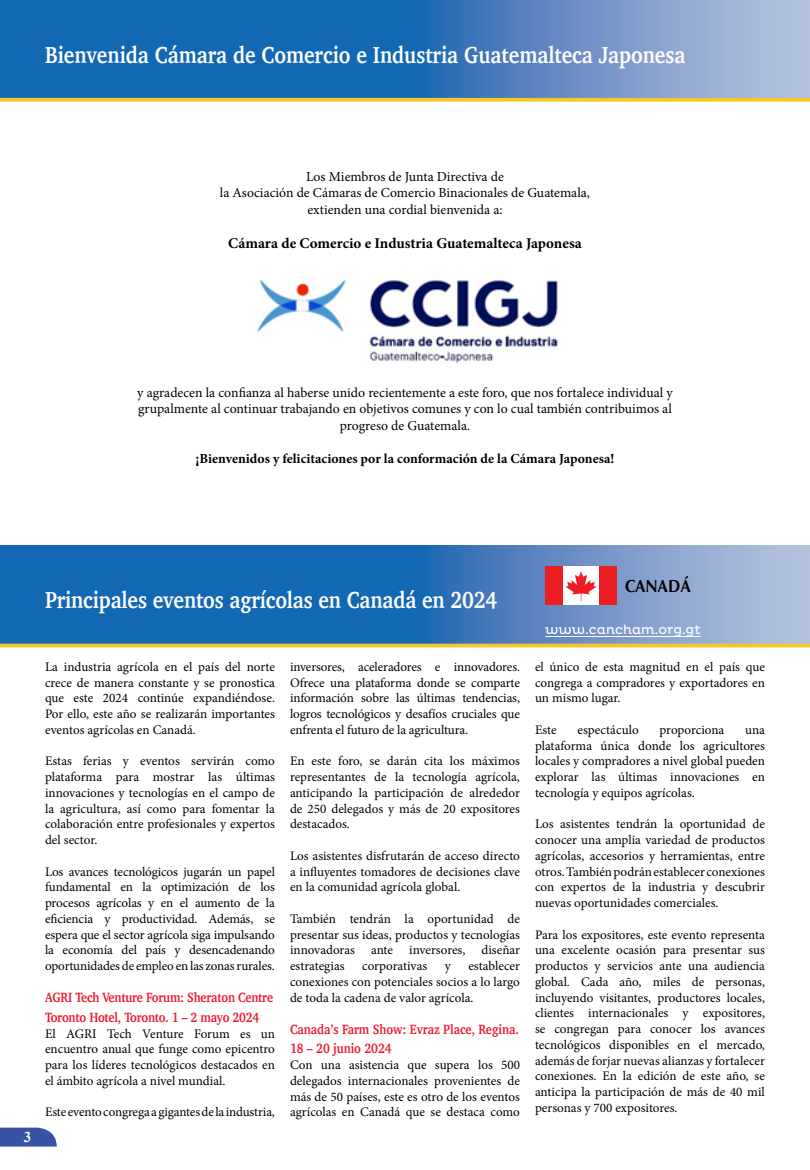
<style>
.page{position:relative;width:810px;height:1170px;background:#fff}
.page>*{position:absolute;margin:0;border:0;box-sizing:border-box;transform-origin:0 0}
.t1{font:700 23.75px "Charter";color:#fff;scale:.85 1}
.t2{font:700 17.5px "Optima";color:#000;scale:.9 1}
.t3{font:700 15px "Minion Pro";color:#000}
.t4{font:700 15px "Times New Roman";color:#fff}
.t5{font:13.75px/16.5px "Minion Pro";color:#000;text-align:center}
.t6{font:700 13.75px/19.5px "Charter";letter-spacing:-.015em;color:#ed1b2f;scale:.85 1}
.t7{font:700 13.75px "Minion Pro";color:#000}
.t8{font:13.12px/15.8px "Minion Pro";color:#000;text-align:justify}
.t9{font:13.12px "Pluto";color:#fff}
</style>
<div class="page">
<svg style="left:0;top:1128px;width:57px;height:19px"></svg>
<svg style="left:0;top:546px;width:810px;height:98px;background:#407ebc"></svg>
<svg style="left:0;top:0;width:810px;height:98px;background:#417ebd"></svg>
<svg style="left:0;top:98px;width:810px;height:4px;background:#f5cc3b"></svg>
<hr style="left:0;top:644px;width:810px;height:3px;background:#f5c829">
<div style="left:599px;top:567px;width:17px;height:38px;background:#ed1d24"></div>
<div style="left:561px;top:567px;width:38px;height:38px;background:#fff"></div>
<svg style="left:566px;top:571px;width:30px;height:30px"></svg>
<div style="left:545px;top:567px;width:18px;height:38px;background:#ed1d24"></div>
<hr style="left:545px;top:636px;width:156px;height:1px;background:#fff">
<img style="left:257px;top:279px;width:301px;height:85px">
<h1 class="t1" style="left:45px;top:34px;width:755px">Bienvenida Cámara de Comercio e Industria Guatemalteca Japonesa</h1>
<p class="t5" style="left:220px;top:168px;width:372px">Los Miembros de Junta Directiva de<br>la Asociación de Cámaras de Comercio Binacionales de Guatemala, extienden una cordial bienvenida a:</p>
<p class="t3" style="left:228px;top:233px;width:355px">Cámara de Comercio e Industria Guatemalteca Japonesa</p>
<p class="t5" style="left:137px;top:384px;width:537px">y agradecen la confianza al haberse unido recientemente a este foro, que nos fortalece individual y grupalmente al continuar trabajando en objetivos comunes y con lo cual también contribuimos al progreso de Guatemala.</p>
<p class="t7" style="left:196px;top:449px;width:420px">¡Bienvenidos y felicitaciones por la conformación de la Cámara Japonesa!</p>
<h1 class="t1" style="left:45px;top:580px;width:533px">Principales eventos agrícolas en Canadá en 2024</h1>
<p class="t4" style="left:24px;top:1127px;width:9px">3</p>
<p class="t8" style="left:45px;top:659px;width:232px">La industria agrícola en el país del norte crece de manera constante y se pronostica que este 2024 continúe expandiéndose.<br>Por ello, este año se realizarán importantes eventos agrícolas en Canadá.</p>
<p class="t8" style="left:45px;top:753px;width:232px">Estas ferias y eventos servirán como plataforma para mostrar las últimas innovaciones y tecnologías en el campo de la agricultura, así como para fomentar la colaboración entre profesionales y expertos del sector.</p>
<p class="t8" style="left:45px;top:864px;width:232px">Los avances tecnológicos jugarán un papel fundamental en la optimización de los procesos agrícolas y en el aumento de la eficiencia y productividad. Además, se espera que el sector agrícola siga impulsando la economía del país y desencadenando oportunidades de empleo en las zonas rurales.</p>
<p class="t6" style="left:45px;top:988px;width:270px">AGRI Tech Venture Forum: Sheraton Centre<br>Toronto Hotel, Toronto. 1 – 2 mayo 2024</p>
<p class="t8" style="left:45px;top:1026px;width:232px">El AGRI Tech Venture Forum es un encuentro anual que funge como epicentro para los líderes tecnológicos destacados en el ámbito agrícola a nivel mundial.</p>
<p class="t8" style="left:45px;top:1104px;width:231px">Este evento congrega a gigantes de la industria,</p>
<p class="t8" style="left:290px;top:659px;width:232px">inversores, aceleradores e innovadores.<br>Ofrece una plataforma donde se comparte información sobre las últimas tendencias, logros tecnológicos y desafíos cruciales que enfrenta el futuro de la agricultura.</p>
<p class="t8" style="left:290px;top:753px;width:231px">En este foro, se darán cita los máximos representantes de la tecnología agrícola, anticipando la participación de alrededor de 250 delegados y más de 20 expositores destacados.</p>
<p class="t8" style="left:290px;top:848px;width:231px">Los asistentes disfrutarán de acceso directo a influyentes tomadores de decisiones clave en la comunidad agrícola global.</p>
<p class="t8" style="left:290px;top:911px;width:232px">También tendrán la oportunidad de presentar sus ideas, productos y tecnologías innovadoras ante inversores, diseñar estrategias</p>
<p class="t8" style="left:290px;top:958px;width:232px;text-indent:178px">establecer conexiones con potenciales socios a lo largo de toda la cadena de valor agrícola.</p>
<p class="t6" style="left:290px;top:1019px;width:271px">Canada’s Farm Show: Evraz Place, Regina.<br>18 – 20 junio 2024</p>
<p class="t8" style="left:290px;top:1057px;width:232px">Con una asistencia que supera los 500 delegados internacionales provenientes de más de 50 países, este es otro de los eventos agrícolas en Canadá que se destaca como</p>
<p class="t8" style="left:362px;top:958px;width:67px">corporativas</p>
<p class="t8" style="left:445px;top:958px;width:8px">y</p>
<h2 class="t2" style="left:625px;top:576px;width:74px">CANADÁ</h2>
<p class="t9" style="left:545px;top:622px;width:157px">www.cancham.org.gt</p>
<p class="t8" style="left:535px;top:659px;width:231px">el único de esta magnitud en el país que congrega a compradores y exportadores en un mismo lugar.</p>
<p class="t8" style="left:535px;top:722px;width:23px">Este</p>
<p class="t8" style="left:578px;top:722px;width:63px">espectáculo</p>
<p class="t8" style="left:660px;top:722px;width:66px">proporciona</p>
<p class="t8" style="left:535px;top:722px;width:232px;text-indent:210px">una plataforma única donde los agricultores locales y compradores a nivel global pueden explorar las últimas innovaciones en tecnología y equipos agrícolas.</p>
<p class="t8" style="left:535px;top:816px;width:232px">Los asistentes tendrán la oportunidad de conocer una amplia variedad de productos agrícolas, accesorios y herramientas, entre otros. También podrán establecer conexiones con expertos de la industria y descubrir nuevas oportunidades comerciales.</p>
<p class="t8" style="left:535px;top:927px;width:232px">Para los expositores, este evento representa una excelente ocasión para presentar sus productos y servicios ante una audiencia global. Cada año, miles de personas, incluyendo visitantes, productores locales, clientes internacionales y expositores, se congregan para conocer los avances tecnológicos disponibles en el mercado, además de forjar nuevas alianzas y fortalecer conexiones. En la edición de este año, se anticipa la participación de más de 40 mil personas y 700 expositores.</p>
</div>
